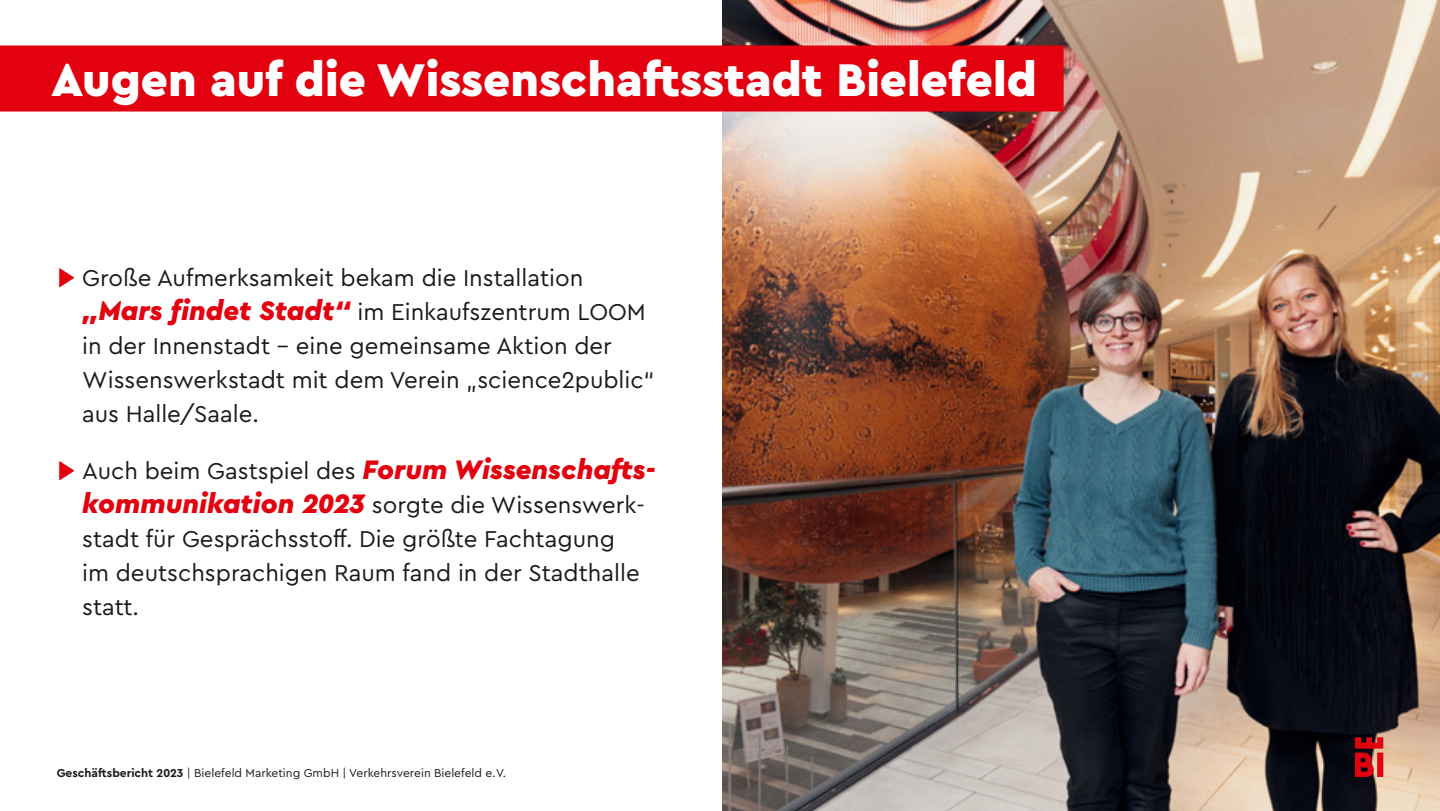
<style>
.page{position:relative;width:1440px;height:811px;background:#fff}
.page>*{position:absolute;margin:0;border:0;box-sizing:border-box;transform-origin:0 0}
.t1{font:900 48px "Cera Bielefeld";color:#fff}
.t2{font:24px/34px "Cera Bielefeld";color:#1a1a18}
.t3{font:12px "Cera Bielefeld";color:#1a1a18}
.s1{font-weight:700;font-size:28px;color:#e3000f}
.s2{font-weight:900;font-style:italic;font-size:28px;color:#e3000f}
.s3{font-weight:700}
</style>
<div class="page">
<img style="left:723px;top:0;width:717px;height:811px">
<div style="left:0;top:45px;width:1064px;height:66px;background:#e3000f"></div>
<svg style="left:1355px;top:737px;width:28px;height:40px"></svg>
<h1 class="t1" style="left:51px;top:47px;width:987px">Augen auf die Wissenschaftsstadt Bielefeld</h1>
<p class="t2" style="left:82px;top:260px;width:574px;text-indent:-26px"><span class="s1">▶</span> Große Aufmerksamkeit bekam die Installation <span class="s2">„Mars findet Stadt“</span> im Einkaufszentrum LOOM in der Innenstadt – eine gemeinsame Aktion der Wissenswerkstadt mit dem Verein „science2public“ aus Halle/Saale.</p>
<p class="t2" style="left:82px;top:452px;width:575px;text-indent:-26px"><span class="s1">▶</span> Auch beim Gastspiel des <span class="s2">Forum Wissenschafts&shy;kommunikation 2023</span> sorgte die Wissenswerk&shy;stadt für Gesprächsstoff. Die größte Fachtagung<br>im deutschsprachigen Raum fand in der Stadthalle statt.</p>
<p class="t3" style="left:57px;top:765px;width:451px"><span class="s3">Geschäftsbericht 2023</span> | Bielefeld Marketing GmbH | Verkehrsverein Bielefeld e.V.</p>
</div>
